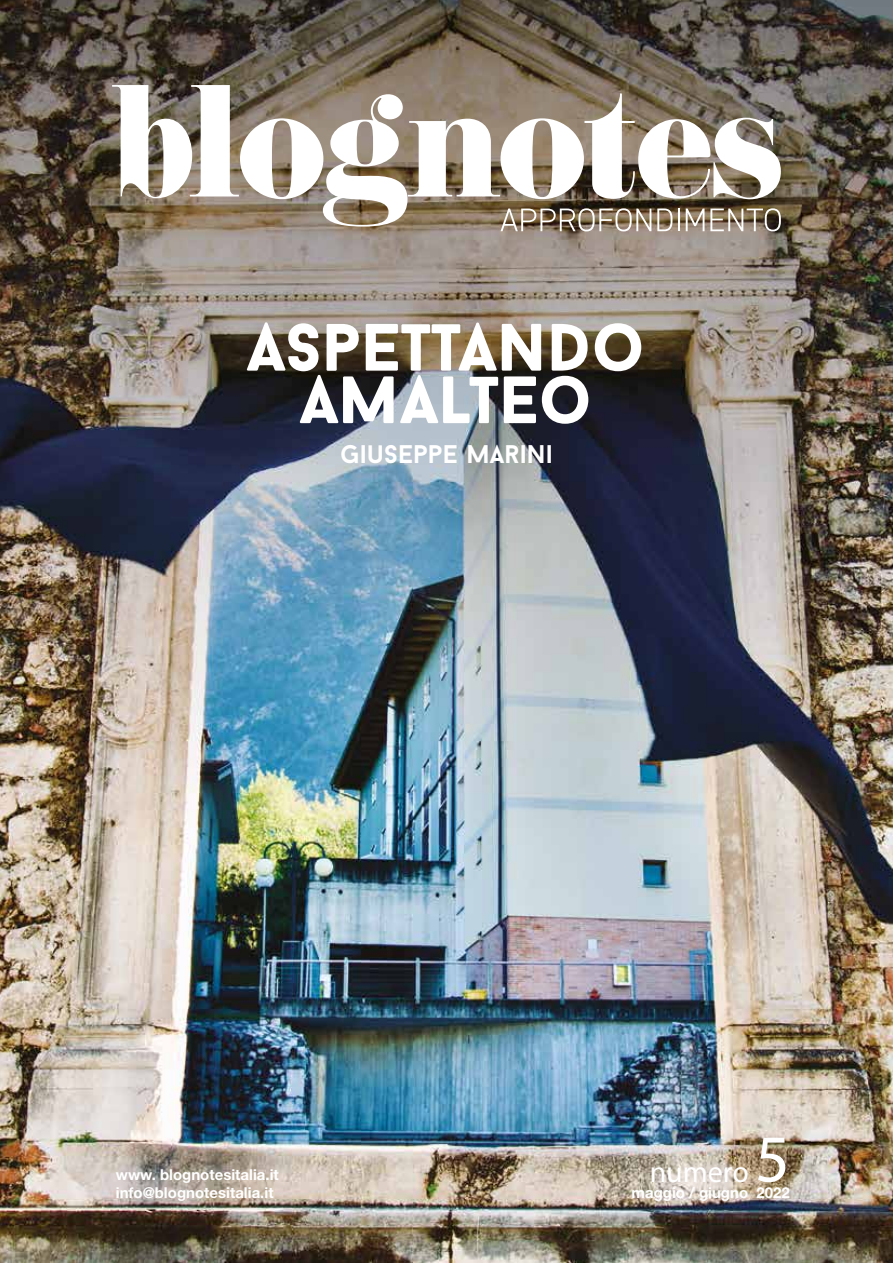
<style>
.page{position:relative;width:893px;height:1263px;background:#fff}
.page>*{position:absolute;margin:0;border:0;box-sizing:border-box;transform-origin:0 0}
.t1{font:900 67.5px/52.5px "Baron Neue";color:#fff;text-align:center}
.t2{font:67.5px "Myriad Pro";color:#fff}
.t3{font:30px "Myriad Pro";color:#fff}
.t4{font:700 25.5px "Baron Neue";color:#fff}
.t5{font:700 15px/18px "Helvetica Neue LT Std";color:#fff}
</style>
<div class="page">
<img style="left:0;top:0;width:893px;height:1263px">
<svg style="left:112px;top:85px;width:669px;height:146px"></svg>
<h1 class="t1" style="left:247px;top:318px;width:400px">ASPETTANDO<br>AMALTEO</h1>
<h3 class="t4" style="left:340px;top:438px;width:214px">GIUSEPPE MARINI</h3>
<h1 class="t2" style="left:755px;top:1117px;width:36px">5</h1>
<p class="t5" style="left:116px;top:1165px;width:164px">www. blognotesitalia.it info@blognotesitalia.it</p>
<h2 class="t3" style="left:650px;top:1153px;width:101px">numero</h2>
<p class="t5" style="left:631px;top:1183px;width:160px">maggio / giugno 2022</p>
</div>
